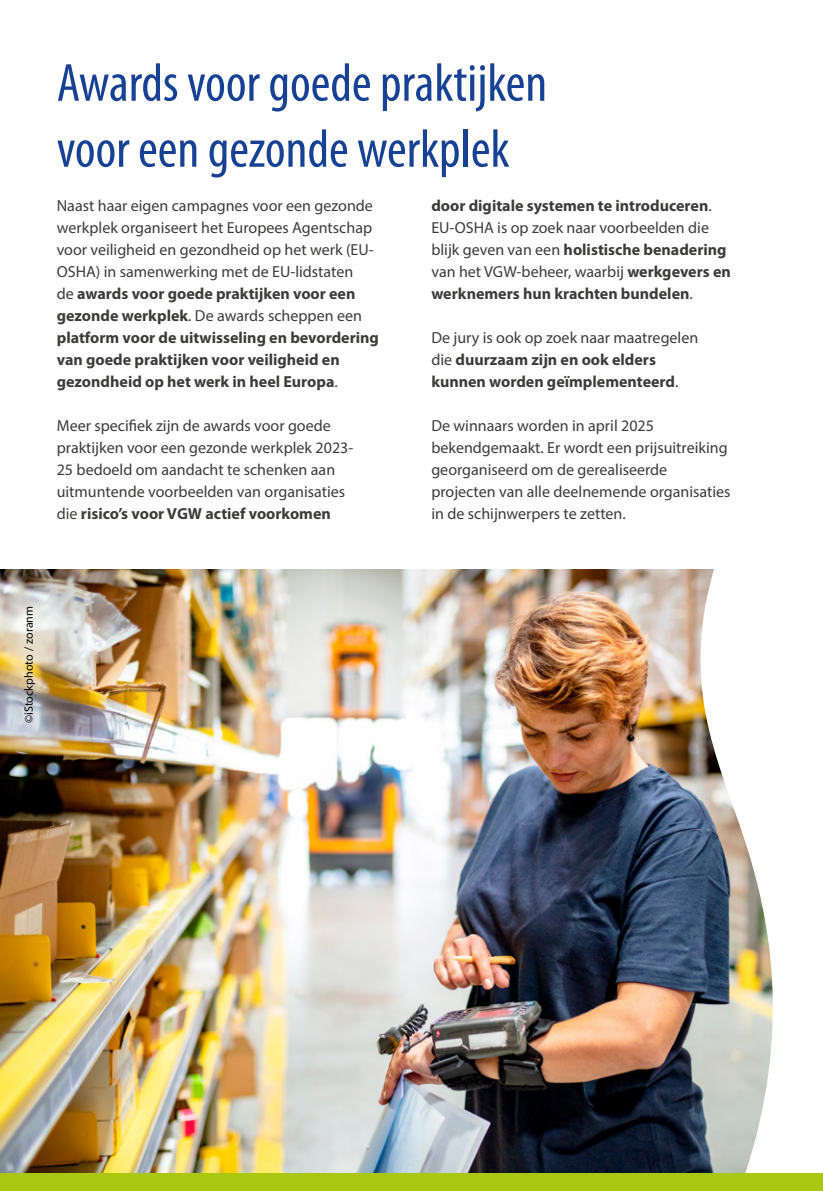
<style>
.page{position:relative;width:823px;height:1191px;background:#fff}
.page>*{position:absolute;margin:0;border:0;box-sizing:border-box;transform-origin:0 0}
.Title_H1{font:condensed 54px/66px "Myriad Pro";color:#164194}
.t1{font:16px/22px "Myriad Pro";color:#3c3c3b}
.t2{font:700 16px/22px "Myriad Pro";color:#3c3c3b}
.t3{font:12px "Myriad Pro";color:#000}
.s1{font-weight:700}
.s2{font-weight:400}
</style>
<div class="page">
<img style="left:0;top:570px;width:678px;height:604px">
<img style="left:678px;top:569px;width:144px;height:605px">
<div style="left:0;top:1174px;width:822px;height:17px;background:#aac811"></div>
<h1 class="Title_H1" style="left:57px;top:49px;width:491px">Awards voor goede praktijken voor een gezonde werkplek</h1>
<p class="t1" style="left:57px;top:194px;width:323px">Naast haar eigen campagnes voor een gezonde werkplek organiseert het Europees Agentschap voor veiligheid en gezondheid op het werk (EU-OSHA) in samenwerking met de EU-lidstaten<br>de <span class="s1">awards voor goede praktijken voor een gezonde werkplek</span>. De awards scheppen een <span class="s1">platform voor de uitwisseling en bevordering van goede praktijken voor veiligheid en gezondheid op het werk in heel Europa</span>.</p>
<p class="t1" style="left:57px;top:414px;width:298px">Meer specifiek zijn de awards voor goede praktijken voor een gezonde werkplek 2023- 25 bedoeld om aandacht te schenken aan uitmuntende voorbeelden van organisaties die <span class="s1">risico’s voor VGW actief voorkomen</span></p>
<p class="t2" style="left:431px;top:195px;width:301px">door digitale systemen te introduceren<span class="s2">.<br>EU-OSHA is op zoek naar voorbeelden die blijk geven van een</span> holistische benadering <span class="s2">van het VGW-beheer, waarbij</span> werkgevers en werknemers hun krachten bundelen<span class="s2">.</span></p>
<p class="t2" style="left:431px;top:327px;width:268px"><span class="s2">De jury is ook op zoek naar maatregelen die</span> duurzaam zijn en ook elders kunnen worden geïmplementeerd<span class="s2">.</span></p>
<p class="t1" style="left:431px;top:414px;width:300px">De winnaars worden in april 2025 bekendgemaakt. Er wordt een prijsuitreiking georganiseerd om de gerealiseerde projecten van alle deelnemende organisaties in de schijnwerpers te zetten.</p>
<p class="t3" style="left:21px;top:723px;width:119px;rotate:-90deg">©iStockphoto / zoranm</p>
</div>
